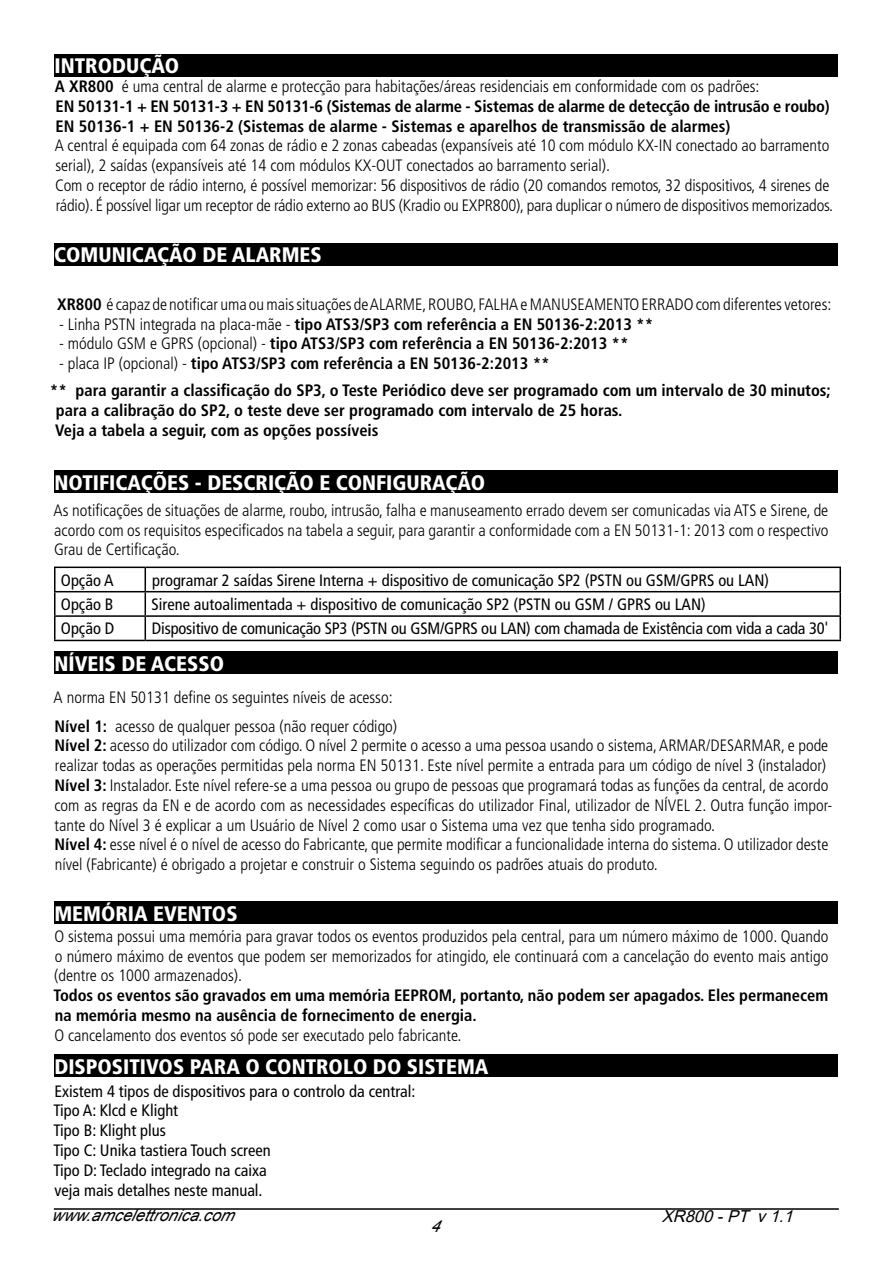
<style>
.page{position:relative;width:893px;height:1263px;background:#fff}
.page>*{position:absolute;margin:0;border:0;box-sizing:border-box;transform-origin:0 0}
.t1{font:900 condensed 21px "Frutiger LT Std";color:#fff}
.t2{font:300 condensed 16.5px/19.8px "Frutiger LT Std";color:#000}
.t3{font:700 condensed 16.5px/19.8px "Frutiger LT Std";color:#000}
.t4{font:condensed 16.5px/19.8px "Frutiger LT Std";color:#000}
.t5{font:italic 16.5px "Arial";color:#000}
.t6{font:italic 16.5px "Arial";color:#000}
.s1{font-weight:300}
.s2{font-weight:700}
</style>
<div class="page">
<hr style="left:54px;top:1208px;width:785px;height:2px;background:#000">
<div style="left:54px;top:54px;width:783px;height:22px;background:#000"></div>
<div style="left:54px;top:243px;width:783px;height:22px;background:#000"></div>
<div style="left:54px;top:470px;width:783px;height:23px;background:#000"></div>
<hr style="left:54px;top:567px;width:91px;height:1px;background:#000">
<hr style="left:54px;top:568px;width:2px;height:23px;background:#000">
<hr style="left:145px;top:567px;width:696px;height:1px;background:#000">
<hr style="left:839px;top:568px;width:2px;height:23px;background:#000">
<hr style="left:54px;top:591px;width:91px;height:1px;background:#000">
<hr style="left:54px;top:592px;width:2px;height:23px;background:#000">
<hr style="left:145px;top:591px;width:696px;height:1px;background:#000">
<hr style="left:839px;top:592px;width:2px;height:23px;background:#000">
<hr style="left:54px;top:615px;width:91px;height:2px;background:#000">
<hr style="left:54px;top:617px;width:2px;height:23px;background:#000">
<hr style="left:145px;top:615px;width:696px;height:2px;background:#000">
<svg style="left:145px;top:568px;width:1px;height:72px"></svg>
<hr style="left:839px;top:617px;width:2px;height:23px;background:#000">
<hr style="left:54px;top:640px;width:91px;height:1px;background:#000">
<hr style="left:145px;top:640px;width:696px;height:1px;background:#000">
<div style="left:54px;top:652px;width:783px;height:22px;background:#000"></div>
<div style="left:54px;top:901px;width:783px;height:23px;background:#000"></div>
<div style="left:54px;top:1054px;width:783px;height:23px;background:#000"></div>
<p class="t1" style="left:55px;top:53px;width:124px">INTRODUÇÃO</p>
<p class="t3" style="left:55px;top:76px;width:776px">A XR800 <span class="s1">é uma central de alarme e protecção para habitações/áreas residenciais em conformidade com os padrões:<br></span>EN 50131-1 + EN 50131-3 + EN 50131-6 (Sistemas de alarme - Sistemas de alarme de detecção de intrusão e roubo)<br>EN 50136-1 + EN 50136-2 (Sistemas de alarme - Sistemas e aparelhos de transmissão de alarmes)</p>
<p class="t2" style="left:55px;top:136px;width:780px">A central é equipada com 64 zonas de rádio e 2 zonas cabeadas (expansíveis até 10 com módulo KX-IN conectado ao barramento serial), 2 saídas (expansíveis até 14 com módulos KX-OUT conectados ao barramento serial).<br>Com o receptor de rádio interno, é possível memorizar: 56 dispositivos de rádio (20 comandos remotos, 32 dispositivos, 4 sirenes de rádio). É possível ligar um receptor de rádio externo ao BUS (Kradio ou EXPR800), para duplicar o número de dispositivos memorizados.</p>
<p class="t1" style="left:54px;top:242px;width:269px">COMUNICAÇÃO DE ALARMES</p>
<p class="t2" style="left:57px;top:294px;width:776px"><span class="s2">XR800</span> é capaz de notificar uma ou mais situações de ALARME, ROUBO, FALHA e MANUSEAMENTO ERRADO com diferentes vetores:</p>
<p class="t3" style="left:59px;top:314px;width:596px"><span class="s1">- Linha PSTN integrada na placa-mãe -</span> tipo ATS3/SP3 com referência a EN 50136-2:2013 **</p>
<p class="t3" style="left:59px;top:334px;width:571px"><span class="s1">- módulo GSM e GPRS (opcional) -</span> tipo ATS3/SP3 com referência a EN 50136-2:2013 **</p>
<p class="t3" style="left:50px;top:350px;width:783px;line-height:27px;text-indent:9px"><span class="s1">- placa IP (opcional) -</span> tipo ATS3/SP3 com referência a EN 50136-2:2013 **<br>** para garantir a classificação do SP3, o Teste Periódico deve ser programado com um intervalo de 30 minutos;</p>
<p class="t3" style="left:55px;top:400px;width:569px">para a calibração do SP2, o teste deve ser programado com intervalo de 25 horas.<br>Veja a tabela a seguir, com as opções possíveis</p>
<p class="t1" style="left:54px;top:470px;width:430px">NOTIFICAÇÕES - DESCRIÇÃO E CONFIGURAÇÃO</p>
<p class="t2" style="left:54px;top:500px;width:776px;text-align:justify">As notificações de situações de alarme, roubo, intrusão, falha e manuseamento errado devem ser comunicadas via ATS e Sirene, de acordo com os requisitos especificados na tabela a seguir, para garantir a conformidade com a EN 50131-1: 2013 com o respectivo Grau de Certificação.</p>
<p class="t4" style="left:61px;top:570px;width:54px">Opção A</p>
<p class="t4" style="left:152px;top:570px;width:618px">programar 2 saídas Sirene Interna + dispositivo de comunicação SP2 (PSTN ou GSM/GPRS ou LAN)</p>
<p class="t4" style="left:61px;top:594px;width:54px">Opção B</p>
<p class="t4" style="left:152px;top:594px;width:556px">Sirene autoalimentada + dispositivo de comunicação SP2 (PSTN ou GSM / GPRS ou LAN)</p>
<p class="t4" style="left:61px;top:619px;width:55px">Opção D</p>
<p class="t4" style="left:152px;top:619px;width:678px">Dispositivo de comunicação SP3 (PSTN ou GSM/GPRS ou LAN) com chamada de Existência com vida a cada 30'</p>
<p class="t1" style="left:54px;top:651px;width:169px">NÍVEIS DE ACESSO</p>
<p class="t2" style="left:54px;top:683px;width:345px;line-height:28.8px">A norma EN 50131 define os seguintes níveis de acesso:<br><span class="s2">Nível 1:</span> acesso de qualquer pessoa (não requer código)</p>
<p class="t2" style="left:54px;top:736px;width:779px"><span class="s2">Nível 2:</span> acesso do utilizador com código. O nível 2 permite o acesso a uma pessoa usando o sistema, ARMAR/DESARMAR, e pode realizar todas as operações permitidas pela norma EN 50131. Este nível permite a entrada para um código de nível 3 (instalador)<br><span class="s2">Nível 3:</span> Instalador. Este nível refere-se a uma pessoa ou grupo de pessoas que programará todas as funções da central, de acordo com as regras da EN e de acordo com as necessidades específicas do utilizador Final, utilizador de NÍVEL 2. Outra função impor&shy;tante do Nível 3 é explicar a um Usuário de Nível 2 como usar o Sistema uma vez que tenha sido programado.<br><span class="s2">Nível 4:</span> esse nível é o nível de acesso do Fabricante, que permite modificar a funcionalidade interna do sistema. O utilizador deste nível (Fabricante) é obrigado a projetar e construir o Sistema seguindo os padrões atuais do produto.</p>
<p class="t1" style="left:54px;top:901px;width:185px">MEMÓRIA EVENTOS</p>
<p class="t2" style="left:54px;top:926px;width:776px;text-align:justify">O sistema possui uma memória para gravar todos os eventos produzidos pela central, para um número máximo de 1000. Quando o número máximo de eventos que podem ser memorizados for atingido, ele continuará com a cancelação do evento mais antigo (dentre os 1000 armazenados).</p>
<p class="t3" style="left:54px;top:986px;width:776px">Todos os eventos são gravados em uma memória EE PROM, portanto, não podem ser apagados. Eles permanecem na memória mesmo na ausência de fornecimento de energia.</p>
<p class="t2" style="left:54px;top:1025px;width:409px">O cancelamento dos eventos só pode ser executado pelo fabricante.</p>
<p class="t1" style="left:54px;top:1053px;width:436px">DI SPOSITIVOS PARA O CONTROLO DO SISTEMA</p>
<p class="t4" style="left:54px;top:1081px;width:363px">Existem 4 tipos de dispositivos para o controlo da central:<br>Tipo A: Klcd e Klight<br>Tipo B: Klight plus<br>Tipo C: Unika tastiera Touch screen<br>Tipo D: Teclado integrado na caixa<br>veja mais detalhes neste manual.</p>
<p class="t5" style="left:51px;top:1204px;width:190px">www.amcelettronica.com</p>
<p class="t6" style="left:662px;top:1205px;width:138px">XR800-PT v1.1</p>
<p class="t5" style="left:430px;top:1215px;width:17px">4</p>
</div>
